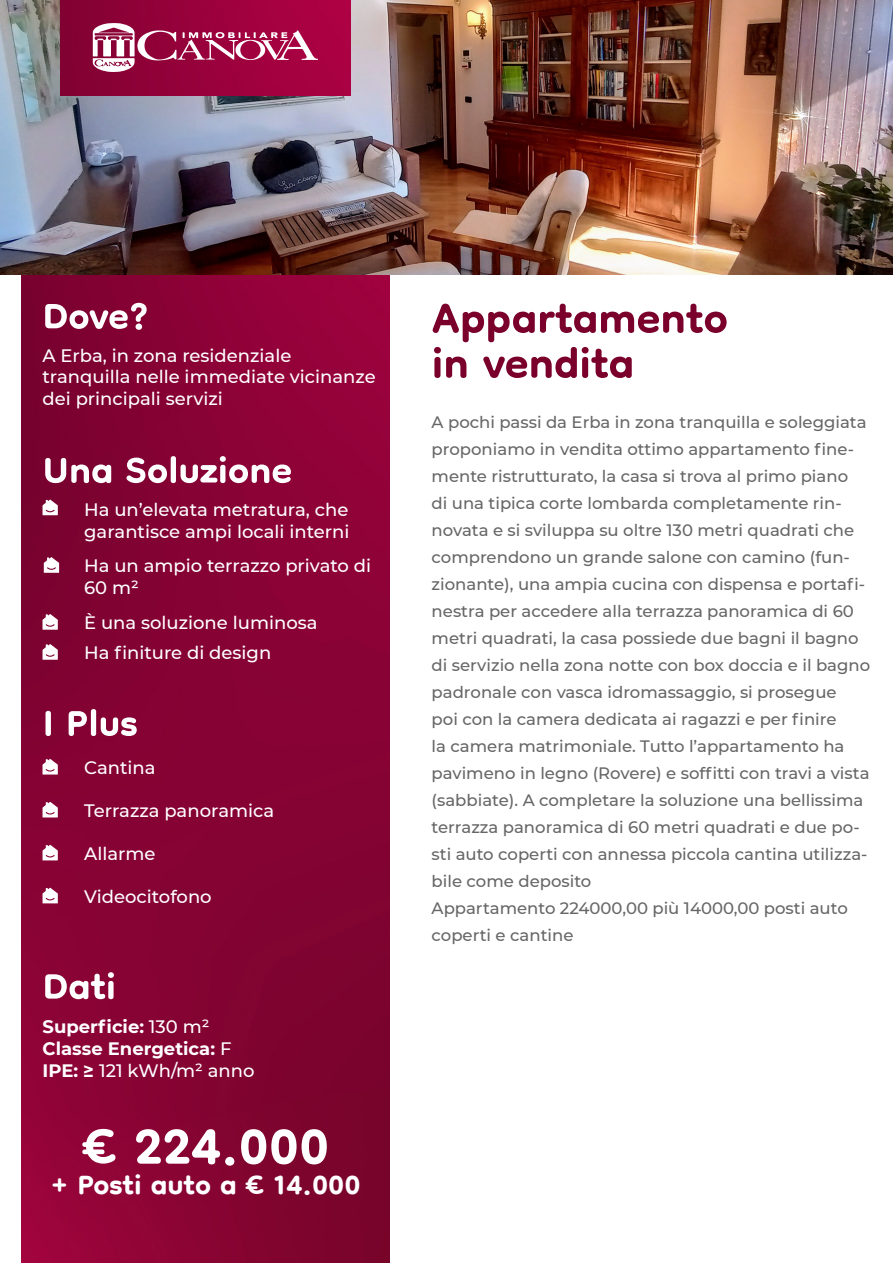
<style>
.page{position:relative;width:893px;height:1263px;background:#fff}
.page>*{position:absolute;margin:0;border:0;box-sizing:border-box;transform-origin:0 0}
.t1{font:700 84px "Dongle";color:#fff}
.t2{font:700 69px "Dongle";color:#7a002b}
.t3{font:700 60px "Dongle";color:#fff}
.t4{font:700 45px "Dongle";color:#fff}
.t5{font:500 18px/21.6px "Montserrat";color:#fff}
.t6{font:700 18px "Montserrat";color:#fff}
.t7{font:500 16.5px/27px "Montserrat";color:#666}
.s1{font-weight:500}
.s2{font-weight:700}
</style>
<div class="page">
<img style="left:21px;top:274px;width:368px;height:989px">
<svg style="left:43px;top:500px;width:15px;height:15px"></svg>
<svg style="left:44px;top:557px;width:15px;height:16px"></svg>
<svg style="left:43px;top:614px;width:15px;height:16px"></svg>
<svg style="left:43px;top:644px;width:15px;height:16px"></svg>
<svg style="left:43px;top:759px;width:15px;height:15px"></svg>
<svg style="left:43px;top:802px;width:15px;height:15px"></svg>
<svg style="left:43px;top:845px;width:15px;height:15px"></svg>
<svg style="left:43px;top:888px;width:15px;height:15px"></svg>
<img style="left:0;top:0;width:893px;height:274px">
<img style="left:60px;top:0;width:290px;height:95px">
<svg style="left:93px;top:23px;width:225px;height:49px"></svg>
<p class="t3" style="left:43px;top:284px;width:108px">Dove?</p>
<p class="t5" style="left:43px;top:344px;width:250px">A Erba, in zona residenziale</p>
<p class="t5" style="left:43px;top:366px;width:335px">tranquilla nelle immediate vicinanze dei principali servizi</p>
<p class="t3" style="left:43px;top:438px;width:251px">Una Soluzione</p>
<p class="t5" style="left:84px;top:498px;width:266px">Ha un’elevata metratura, che</p>
<p class="t5" style="left:84px;top:520px;width:267px">garantisce ampi locali interni</p>
<p class="t5" style="left:84px;top:554px;width:288px">Ha un ampio terrazzo privato di<br>60 m²</p>
<p class="t5" style="left:84px;top:611px;width:235px">È una soluzione luminosa</p>
<p class="t5" style="left:84px;top:641px;width:189px">Ha finiture di design</p>
<p class="t3" style="left:43px;top:691px;width:97px">I Plus</p>
<p class="t5" style="left:84px;top:756px;width:73px">Cantina</p>
<p class="t5" style="left:84px;top:799px;width:191px">Terrazza panoramica</p>
<p class="t5" style="left:84px;top:842px;width:73px">Allarme</p>
<p class="t5" style="left:84px;top:885px;width:129px">Videocitofono</p>
<p class="t3" style="left:43px;top:954px;width:75px">Dati</p>
<p class="t6" style="left:43px;top:1014px;width:169px">Superficie: <span class="s1">130 m²</span></p>
<p class="t6" style="left:43px;top:1035px;width:191px">Classe Energetica: <span class="s1">F</span></p>
<p class="t5" style="left:43px;top:1059px;width:214px"><span class="s2">IPE: ≥</span> 121 kWh/m² anno</p>
<p class="t1" style="left:82px;top:1102px;width:249px">€ 224.000</p>
<p class="t4" style="left:51px;top:1161px;width:312px">+ Posti auto a € 14.000</p>
<p class="t2" style="left:432px;top:282px;width:298px">Appartamento</p>
<p class="t2" style="left:432px;top:327px;width:204px">in vendita</p>
<p class="t7" style="left:432px;top:408px;width:440px">A pochi passi da Erba in zona tranquilla e soleggiata proponiamo in vendita ottimo appartamento fine&shy;mente ristrutturato, la casa si trova al primo piano<br>di una tipica corte lombarda completamente rin&shy;novata e si sviluppa su oltre 130 metri quadrati che comprendono un grande salone con camino (fun&shy;zionante), una ampia cucina con dispensa e portafi&shy;nestra per accedere alla terrazza panoramica di 60 metri quadrati, la casa possiede due bagni il bagno di servizio nella zona notte con box doccia e il bagno padronale con vasca idromassaggio, si prosegue<br>poi con la camera dedicata ai ragazzi e per finire<br>la camera matrimoniale. Tutto l’appartamento ha pavimeno in legno (Rovere) e soffitti con travi a vista (sabbiate). A completare la soluzione una bellissima terrazza panoramica di 60 metri quadrati e due po&shy;sti auto coperti con annessa piccola cantina utilizza&shy;bile come deposito</p>
<p class="t7" style="left:432px;top:894px;width:418px">Appartamento 224000,00 più 14000,00 posti auto coperti e cantine</p>
</div>
